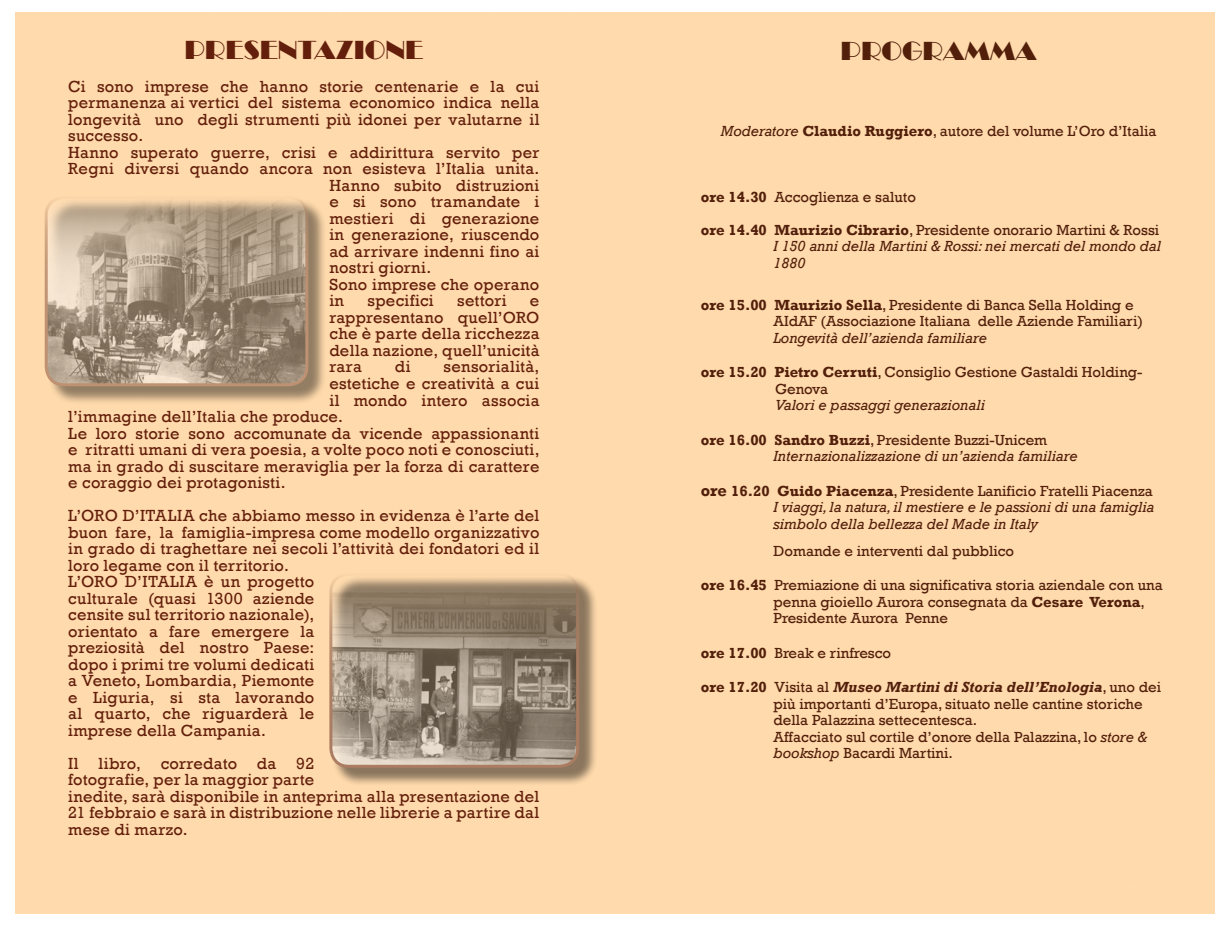
<style>
.page{position:relative;width:1226px;height:926px;background:#fff}
.page>*{position:absolute;margin:0;border:0;box-sizing:border-box;transform-origin:0 0}
.t1{font:27px "Broadway";color:#631f0b}
.t2{font:27px "Broadway";color:#521f0b}
.t3{font:16.5px/16.5px "Rockwell";letter-spacing:.02em;color:#631f0b;text-align:justify}
.t4{font:15px/16.5px "Rockwell";color:#521f0b}
.t5{font:italic 15px/16.5px "Rockwell";color:#521f0b}
.s1{font-style:italic}
.s2{font-weight:700}
.s3{font-weight:700;font-style:normal}
.s4{font-style:normal}
.s5{font-weight:700;font-style:normal;font-size:16.5px}
.s6{font-weight:700;font-style:italic}
</style>
<div class="page">
<div style="left:47px;top:198px;width:280px;height:207px;background:#000;opacity:.75"></div>
<img style="left:46px;top:197px;width:261px;height:188px">
<div style="left:45px;top:196px;width:263px;height:190px;border:3px solid #8c5a46;border-radius:18px"></div>
<div style="left:332px;top:575px;width:266px;height:211px;background:#000;opacity:.75"></div>
<img style="left:331px;top:574px;width:246px;height:192px">
<div style="left:329px;top:572px;width:250px;height:195px;border:3px solid #8c5a46;border-radius:18px"></div>
<p class="t1" style="left:184px;top:34px;width:240px">PRESENTAZIONE</p>
<p class="t3" style="left:68px;top:78px;width:473px">Ci sono imprese che hanno storie centenarie e la cui permanenza ai vertici del sistema economico indica nella longevità uno degli strumenti più idonei per valutarne il successo.</p>
<p class="t3" style="left:68px;top:144px;width:473px">Hanno superato guerre, crisi e addirittura servito per</p>
<p class="t3" style="left:68px;top:161px;width:472px">Regni diversi quando ancora non esisteva l’Italia unita.</p>
<p class="t3" style="left:329px;top:177px;width:211px">Hanno subito distruzioni</p>
<p class="t3" style="left:329px;top:194px;width:211px">e si sono tramandate i</p>
<p class="t3" style="left:329px;top:210px;width:211px">mestieri di generazione</p>
<p class="t3" style="left:329px;top:227px;width:211px">in generazione, riuscendo</p>
<p class="t3" style="left:329px;top:243px;width:211px">ad arrivare indenni fino ai</p>
<p class="t3" style="left:329px;top:260px;width:103px">nostri giorni.</p>
<p class="t3" style="left:329px;top:276px;width:211px">Sono imprese che operano in</p>
<p class="t3" style="left:367px;top:293px;width:68px">specifici</p>
<p class="t3" style="left:457px;top:293px;width:51px">settori</p>
<p class="t3" style="left:329px;top:293px;width:212px;text-indent:200px">e rappresentano quell’ORO che è parte della ricchezza della nazione, quell’unicità rara</p>
<p class="t3" style="left:395px;top:359px;width:17px">di</p>
<p class="t3" style="left:443px;top:359px;width:97px">sensorialità,</p>
<p class="t3" style="left:329px;top:375px;width:211px">estetiche e creatività a cui</p>
<p class="t3" style="left:329px;top:392px;width:211px">il mondo intero associa</p>
<p class="t3" style="left:68px;top:408px;width:276px">l’immagine dell’Italia che produce.</p>
<p class="t3" style="left:68px;top:425px;width:473px">Le loro storie sono accomunate da vicende appassionanti e ritratti umani di vera poesia, a volte poco noti e conosciuti, ma in grado di suscitare meraviglia per la forza di carattere e coraggio dei protagonisti.</p>
<p class="t3" style="left:68px;top:507px;width:473px">L’ORO D’ITALIA che abbiamo messo in evidenza è l’arte del buon fare, la famiglia-impresa come modello organizzativo in grado di traghettare nei secoli l’attività dei fondatori ed il loro legame con il territorio.</p>
<p class="t3" style="left:68px;top:573px;width:248px">L’ORO D’ITALIA è un progetto culturale (quasi 1300 aziende censite sul territorio nazionale), orientato a fare emergere la preziosità del nostro Paese: dopo i primi tre volumi dedicati a Veneto, Lombardia, Piemonte e Liguria, si sta lavorando al quarto, che riguarderà le imprese della Campania.</p>
<p class="t3" style="left:68px;top:755px;width:472px;text-align:left">Il libro, corredato da 92<br>fotografie, per la maggior parte<br>inedite, sarà disponibile in anteprima alla presentazione del 21 febbraio e sarà in distribuzione nelle librerie a partire dal mese di marzo.</p>
<p class="t2" style="left:840px;top:35px;width:197px">PROGRAMMA</p>
<p class="t4" style="left:721px;top:122px;width:437px"><span class="s1">Moderatore</span> <span class="s2">Claudio Ruggiero</span>, autore del volume L’Oro d’Italia</p>
<p class="t4" style="left:701px;top:188px;width:217px"><span class="s2">ore 14.30</span> Accoglienza e saluto</p>
<p class="t4" style="left:701px;top:221px;width:460px"><span class="s2">ore 14.40 Maurizio Cibrario</span>, Presidente onorario Martini &amp; Rossi</p>
<p class="t5" style="left:773px;top:238px;width:389px">I 150 anni della Martini &amp; Rossi: nei mercati del mondo dal<br>1880</p>
<p class="t4" style="left:773px;top:296px;width:371px;text-indent:-73px"><span class="s2">ore 15.00 Maurizio Sella</span>, Presidente di Banca Sella Holding e<br>AIdAF (Associazione Italiana delle Aziende Familiari)</p>
<p class="t5" style="left:773px;top:329px;width:215px">Longevità dell’azienda familiare</p>
<p class="t4" style="left:775px;top:364px;width:369px;text-indent:-74px"><span class="s2">ore 15.20 Pietro Cerruti</span>, Consiglio Gestione Gastaldi Holding-<br>Genova</p>
<p class="t5" style="left:775px;top:397px;width:211px">Valori e passaggi generazionali</p>
<p class="t5" style="left:773px;top:431px;width:306px;text-indent:-73px"><span class="s3">ore 16.00 Sandro Buzzi</span><span class="s4">, Presidente Buzzi-Unicem<br></span>Internazionalizzazione di un’azienda familiare</p>
<p class="t5" style="left:773px;top:482px;width:382px;text-align:justify;text-indent:-73px"><span class="s5">ore</span> <span class="s3">16.20 Guido Piacenza</span><span class="s4">, Presidente Lanificio Fratelli Piacenza </span>I viaggi, la natura, il mestiere e le passioni di una famiglia simbolo della bellezza del Made in Italy</p>
<p class="t4" style="left:773px;top:542px;width:242px">Domande e interventi dal pubblico</p>
<p class="t4" style="left:773px;top:577px;width:390px;text-indent:-73px"><span class="s2">ore 16.45</span> Premiazione di una significativa storia aziendale con una penna gioiello Aurora consegnata da <span class="s2">Cesare Verona</span>,<br>Presidente Aurora Penne</p>
<p class="t4" style="left:701px;top:644px;width:192px"><span class="s2">ore 17.00</span> Break e rinfresco</p>
<p class="t4" style="left:773px;top:679px;width:389px;text-indent:-73px"><span class="s2">ore 17.20</span> Visita al <span class="s6">Museo Martini di Storia dell’Enologia</span>, uno dei più importanti d’Europa, situato nelle cantine storiche della Palazzina settecentesca.</p>
<p class="t4" style="left:773px;top:728px;width:375px">Affacciato sul cortile d’onore della Palazzina, lo <span class="s1">store &amp; bookshop</span> Bacardi Martini.</p>
</div>
